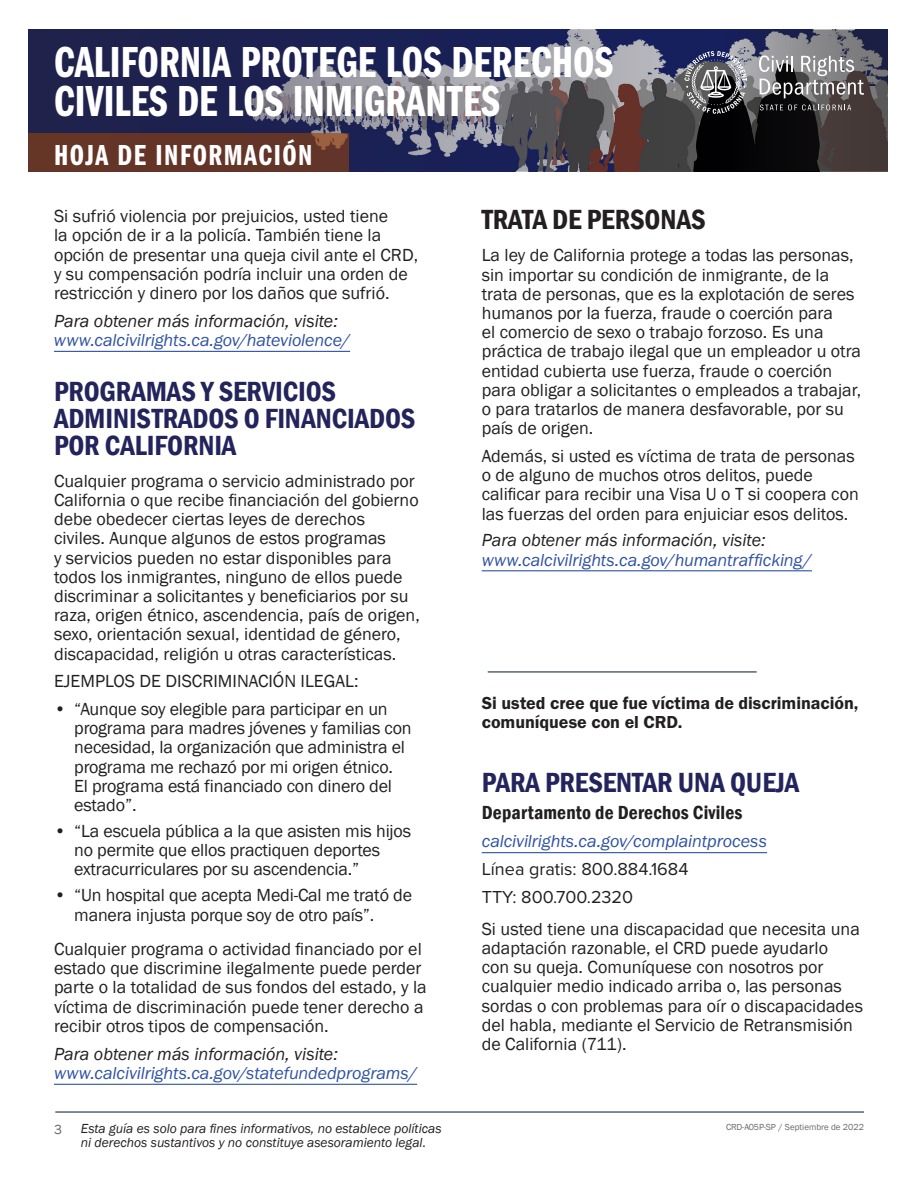
<style>
.page{position:relative;width:918px;height:1188px;background:#fff}
.page>*{position:absolute;margin:0;border:0;box-sizing:border-box;transform-origin:0 0}
.t1{font:45px/39px "Franklin Gothic LT Pro Dm Cm";color:#fff}
.t2{font:30px "Franklin Gothic LT Pro Dm Cm";letter-spacing:.05em;color:#fff}
.t3{font:600 condensed 28.5px/27px "Franklin Gothic";letter-spacing:-.005em;color:#23245b}
.t4{font:600 condensed 28.5px "Franklin Gothic";letter-spacing:-.005em;color:#231f20}
.t5{font:600 condensed 19.5px "Franklin Gothic";letter-spacing:.01em;color:#231f20}
.t6{font:18px/19.2px "Franklin Gothic";color:#231f20}
.t7{font:18px "Franklin Gothic URW Boo Ita";letter-spacing:-.005em;color:#2f53a4}
.t8{font:italic 18px "Franklin Gothic";color:#231f20}
.t9{font:18px/19.5px "Franklin Gothic URW Dem";letter-spacing:-.005em;color:#231f20}
.t10{font:18px/27.8px "Proxima Nova";color:#231f20}
.t11{font:italic 13.5px/13.5px "Franklin Gothic";color:#231f20}
.t12{font:13.5px "Franklin Gothic";color:#69696c}
.t13{font:9px "Franklin Gothic";color:#69696c}
</style>
<div class="page">
<img style="left:348px;top:30px;width:540px;height:142px">
<svg style="left:725px;top:30px;width:163px;height:141px;background:#3a373d"></svg>
<svg style="left:29px;top:30px;width:670px;height:141px;background:#444562"></svg>
<svg style="left:759px;top:55px;width:105px;height:43px;background:#878586"></svg>
<svg style="left:760px;top:105px;width:91px;height:5px"></svg>
<svg style="left:684px;top:51px;width:63px;height:63px;background:#6a6b73"></svg>
<div style="left:28px;top:133px;width:320px;height:39px;background:#643427"></div>
<hr style="left:55px;top:1111px;width:809px;height:2px;background:#586571">
<hr style="left:488px;top:671px;width:269px;height:2px;background:#586571">
<hr style="left:482px;top:852px;width:285px;height:1px;background:#2f53a4">
<hr style="left:54px;top:351px;width:296px;height:1px;background:#2f53a4">
<hr style="left:54px;top:1084px;width:363px;height:1px;background:#2f53a4">
<hr style="left:482px;top:570px;width:330px;height:1px;background:#2f53a4">
<h1 class="t1" style="left:54px;top:44px;width:561px">CALIFORNIA PROTEGE LOS DERECHOS<br>CIVILES DE LOS INMIGRANTES</h1>
<h2 class="t2" style="left:54px;top:139px;width:260px">HOJA DE INFORMACIÓN</h2>
<p class="t6" style="left:54px;top:207px;width:366px">Si sufrió violencia por prejuicios, usted tiene<br>la opción de ir a la policía. También tiene la opción de presentar una queja civil ante el CRD, y su compensación podría incluir una orden de restricción y dinero por los daños que sufrió.</p>
<p class="t8" style="left:54px;top:309px;width:285px">Para obtener más información, visite:</p>
<p class="t7" style="left:54px;top:329px;width:298px">www.calcivilrights.ca.gov/hateviolence/</p>
<h3 class="t3" style="left:54px;top:377px;width:363px">PROGRAMAS Y SERVICIOS<br>ADMINISTRADOS O FINANCIADOS<br>POR CALIFORNIA</h3>
<p class="t6" style="left:54px;top:472px;width:367px">Cualquier programa o servicio administrado por California o que recibe financiación del gobierno debe obedecer ciertas leyes de derechos civiles. Aunque algunos de estos programas<br>y servicios pueden no estar disponibles para todos los inmigrantes, ninguno de ellos puede discriminar a solicitantes y beneficiarios por su raza, origen étnico, ascendencia, país de origen, sexo, orientación sexual, identidad de género, discapacidad, religión u otras características.</p>
<p class="t6" style="left:54px;top:672px;width:306px">EJEMPLOS DE DISCRIMINACIÓN ILEGAL:</p>
<p class="t6" style="left:74px;top:700px;width:339px;text-indent:-20px">• “Aunque soy elegible para participar en un programa para madres jóvenes y familias con necesidad, la organización que administra el programa me rechazó por mi origen étnico.<br>El programa está financiado con dinero del estado”.</p>
<p class="t6" style="left:74px;top:822px;width:338px;text-indent:-20px">• “La escuela pública a la que asisten mis hijos no permite que ellos practiquen deportes extracurriculares por su ascendencia.”</p>
<p class="t6" style="left:74px;top:886px;width:339px;text-indent:-20px">• “Un hospital que acepta Medi-Cal me trató de manera injusta porque soy de otro país”.</p>
<p class="t6" style="left:54px;top:940px;width:374px">Cualquier programa o actividad financiado por el estado que discrimine ilegalmente puede perder parte o la totalidad de sus fondos del estado, y la víctima de discriminación puede tener derecho a recibir otros tipos de compensación.</p>
<p class="t8" style="left:54px;top:1042px;width:285px">Para obtener más información, visite:</p>
<p class="t7" style="left:54px;top:1062px;width:365px">www.calcivilrights.ca.gov/statefundedprograms/</p>
<h3 class="t4" style="left:482px;top:201px;width:226px">TRATA DE PERSONAS</h3>
<p class="t6" style="left:482px;top:246px;width:381px">La ley de California protege a todas las personas, sin importar su condición de inmigrante, de la trata de personas, que es la explotación de seres humanos por la fuerza, fraude o coerción para<br>el comercio de sexo o trabajo forzoso. Es una práctica de trabajo ilegal que un empleador u otra entidad cubierta use fuerza, fraude o coerción para obligar a solicitantes o empleados a trabajar, o para tratarlos de manera desfavorable, por su país de origen.</p>
<p class="t6" style="left:482px;top:447px;width:379px">Además, si usted es víctima de trata de personas o de alguno de muchos otros delitos, puede calificar para recibir una Visa U o T si coopera con las fuerzas del orden para enjuiciar esos delitos.</p>
<p class="t8" style="left:482px;top:529px;width:285px">Para obtener más información, visite:</p>
<p class="t7" style="left:482px;top:548px;width:332px">www.calcivilrights.ca.gov/humantrafficking/</p>
<p class="t9" style="left:482px;top:693px;width:378px">Si usted cree que fue víctima de discriminación, comuníquese con el CRD.</p>
<h3 class="t3" style="left:482px;top:768px;width:319px">PARA PRESENTAR UNA QUEJA</h3>
<p class="t5" style="left:482px;top:800px;width:262px">Departamento de Derechos Civiles</p>
<p class="t7" style="left:482px;top:830px;width:287px">calcivilrights.ca.gov/complaintprocess</p>
<p class="t10" style="left:482px;top:854px;width:208px">Línea gratis: 800.884.1684<br>TTY: 800.700.2320</p>
<p class="t6" style="left:482px;top:920px;width:383px">Si usted tiene una discapacidad que necesita una adaptación razonable, el CRD puede ayudarlo<br>con su queja. Comuníquese con nosotros por cualquier medio indicado arriba o, las personas sordas o con problemas para oír o discapacidades del habla, mediante el Servicio de Retransmisión de California (711).</p>
<p class="t12" style="left:54px;top:1121px;width:9px">3</p>
<p class="t11" style="left:81px;top:1122px;width:362px">Esta guía es solo para fines informativos, no establece políticas ni derechos sustantivos y no constituye asesoramiento legal.</p>
<p class="t13" style="left:726px;top:1121px;width:139px">CRD-A05P-SP / Septiembre de 2022</p>
</div>
